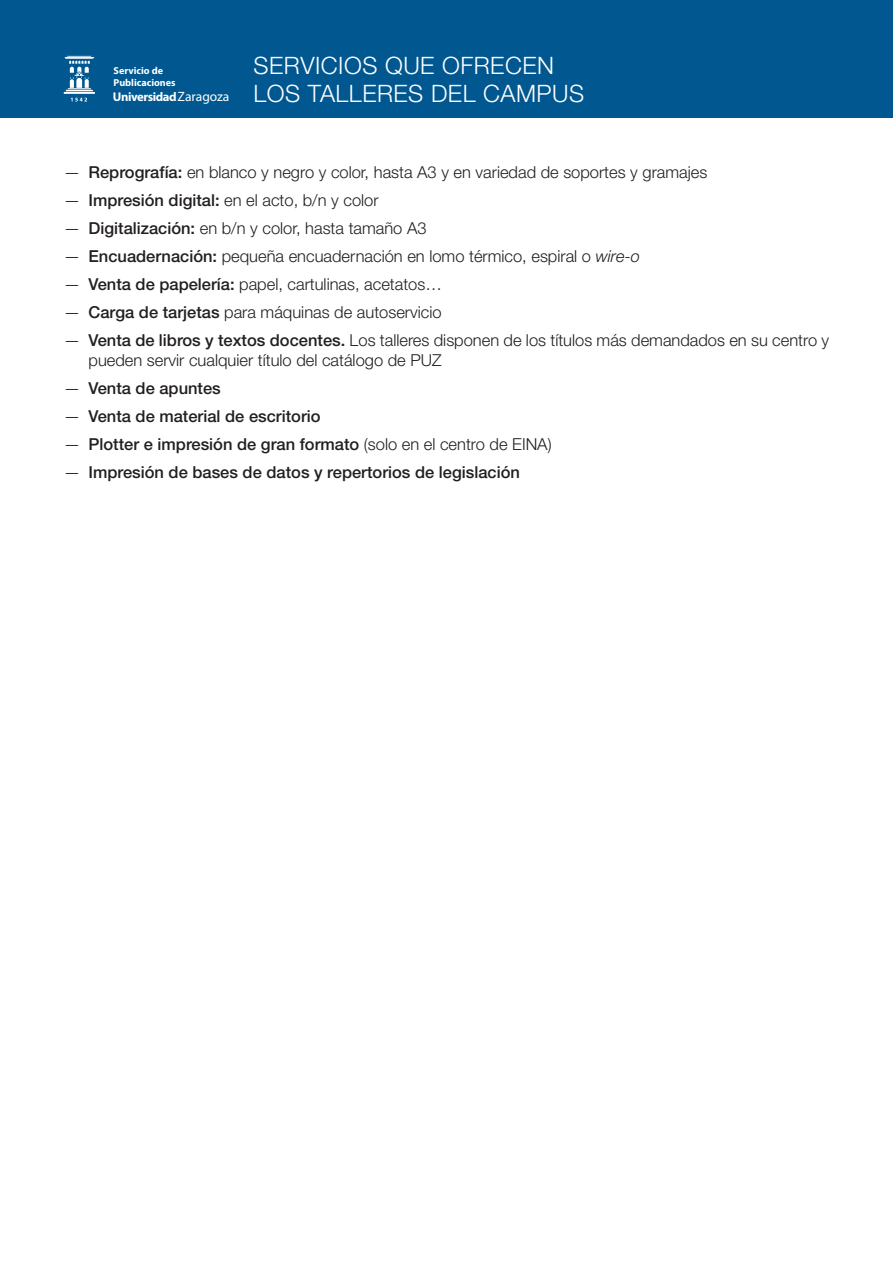
<style>
.page{position:relative;width:893px;height:1263px;background:#fff}
.page>*{position:absolute;margin:0;border:0;box-sizing:border-box;transform-origin:0 0}
.t1{font:300 24px "Helvetica Neue LT Std";letter-spacing:.02em;color:#fff}
.t2{font:300 16.5px/19.5px "Helvetica Neue LT Std";color:#231f20}
.t3{font:500 16.5px "Helvetica Neue LT Std";color:#231f20}
.t4{font:700 12.6px "Myriad Pro";letter-spacing:-.035em;color:#fff}
.t5{font:700 10.05px "Myriad Pro";color:#fff}
.s1{font-weight:400;font-size:13.5px}
.s2{font-weight:500}
.s3{font-style:italic}
.s4{font-weight:300}
</style>
<div class="page">
<div style="left:0;top:0;width:893px;height:118px;background:#015891"></div>
<svg style="left:64px;top:56px;width:31px;height:46px"></svg>
<p class="t1" style="left:253px;top:50px;width:302px">SERVICIOS QUE OFRECEN</p>
<p class="t5" style="left:114px;top:64px;width:51px">Servicio de</p>
<p class="t5" style="left:114px;top:76px;width:64px">Publicaciones</p>
<p class="t4" style="left:113px;top:89px;width:118px">Universidad<span class="s1">Zaragoza</span></p>
<p class="t1" style="left:253px;top:79px;width:332px">LOS TALLERES DEL CAMPUS</p>
<p class="t2" style="left:64px;top:162px;width:645px">— <span class="s2">Reprografía:</span> en blanco y negro y color, hasta A3 y en variedad de soportes y gramajes</p>
<p class="t2" style="left:64px;top:190px;width:316px">— <span class="s2">Impresión digital:</span> en el acto, b/n y color</p>
<p class="t2" style="left:64px;top:218px;width:364px">— <span class="s2">Digitalización:</span> en b/n y color, hasta tamaño A3</p>
<p class="t2" style="left:64px;top:246px;width:578px">— <span class="s2">Encuadernación:</span> pequeña encuadernación en lomo térmico, espiral o <span class="s3">wire-o</span></p>
<p class="t2" style="left:64px;top:274px;width:380px">— <span class="s2">Venta de papelería:</span> papel, cartulinas, acetatos…</p>
<p class="t2" style="left:64px;top:302px;width:379px">— <span class="s2">Carga de tarjetas</span> para máquinas de autoservicio</p>
<p class="t2" style="left:89px;top:330px;width:742px;text-indent:-25px">— <span class="s2">Venta de libros y textos docentes.</span> Los talleres disponen de los títulos más demandados en su centro y pueden servir cualquier título del catálogo de PUZ</p>
<p class="t3" style="left:64px;top:378px;width:159px"><span class="s4">—</span> Venta de apuntes</p>
<p class="t3" style="left:64px;top:406px;width:258px"><span class="s4">—</span> Venta de material de escritorio</p>
<p class="t3" style="left:64px;top:434px;width:489px"><span class="s4">—</span> Plotter e impresión de gran formato <span class="s4">(solo en el centro de EINA)</span></p>
<p class="t3" style="left:64px;top:462px;width:458px"><span class="s4">—</span> Impresión de bases de datos y repertorios de legislación</p>
</div>
